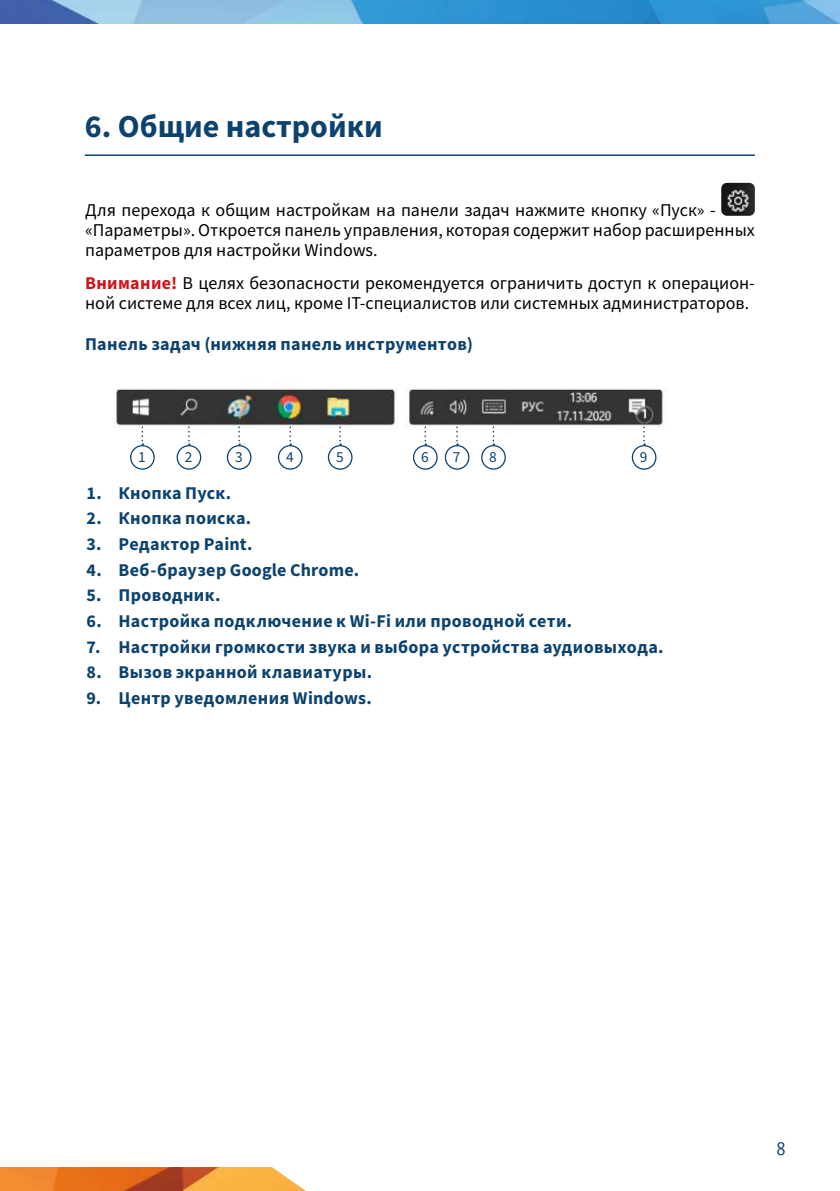
<style>
.page{position:relative;width:840px;height:1191px;background:#fff}
.page>*{position:absolute;margin:0;border:0;box-sizing:border-box;transform-origin:0 0}
.t1{font:700 32px "Source Sans Pro";color:#0c426f}
.t2{font:18px/20px "Source Sans Pro";color:#000}
.t3{font:700 18px "Source Sans Pro";letter-spacing:.02em;color:#0c426f}
.t4{font:18px "PT Sans";color:#0c426f}
.t5{font:15.4px "Source Sans Pro";color:#0c426f}
.s1{font-weight:700;color:#d01317}
</style>
<div class="page">
<img style="left:0;top:0;width:839px;height:24px">
<img style="left:0;top:1167px;width:306px;height:24px">
<hr style="left:85px;top:154px;width:669px;height:2px;background:#0c426f">
<img style="left:721px;top:183px;width:33px;height:33px">
<img style="left:114px;top:382px;width:550px;height:50px">
<svg style="left:141px;top:422px;width:2px;height:23px"></svg>
<svg style="left:188px;top:422px;width:2px;height:23px"></svg>
<svg style="left:238px;top:422px;width:2px;height:23px"></svg>
<svg style="left:289px;top:422px;width:2px;height:23px"></svg>
<svg style="left:339px;top:422px;width:2px;height:23px"></svg>
<svg style="left:424px;top:422px;width:2px;height:23px"></svg>
<svg style="left:456px;top:422px;width:2px;height:23px"></svg>
<svg style="left:492px;top:422px;width:2px;height:23px"></svg>
<svg style="left:643px;top:422px;width:1px;height:23px"></svg>
<div style="left:130px;top:445px;width:25px;height:25px;border:1px solid #0c426f;border-radius:50%"></div>
<div style="left:176px;top:445px;width:25px;height:25px;border:1px solid #0c426f;border-radius:50%"></div>
<div style="left:227px;top:445px;width:24px;height:25px;border:1px solid #0c426f;border-radius:50%"></div>
<div style="left:278px;top:445px;width:24px;height:25px;border:1px solid #0c426f;border-radius:50%"></div>
<div style="left:327px;top:445px;width:25px;height:25px;border:1px solid #0c426f;border-radius:50%"></div>
<div style="left:413px;top:445px;width:24px;height:25px;border:1px solid #0c426f;border-radius:50%"></div>
<div style="left:444px;top:445px;width:25px;height:25px;border:1px solid #0c426f;border-radius:50%"></div>
<div style="left:481px;top:445px;width:24px;height:25px;border:1px solid #0c426f;border-radius:50%"></div>
<div style="left:631px;top:445px;width:25px;height:25px;border:1px solid #0c426f;border-radius:50%"></div>
<h1 class="t1" style="left:85px;top:105px;width:299px">6. Общие настройки</h1>
<p class="t2" style="left:85px;top:200px;width:670px">Для перехода к общим настройкам на панели задач нажмите кнопку «Пуск» - «Параметры». Откроется панель управления, которая содержит набор расширенных параметров для настройки Windows.</p>
<p class="t2" style="left:85px;top:273px;width:670px"><span class="s1">Внимание!</span> В целях безопасности рекомендуется ограничить доступ к операцион&shy;ной системе для всех лиц, кроме IT-специалистов или системных администраторов.</p>
<p class="t3" style="left:85px;top:332px;width:389px">Панель задач (нижняя панель инструментов)</p>
<p class="t5" style="left:138px;top:447px;width:9px">1</p>
<p class="t5" style="left:185px;top:447px;width:9px">2</p>
<p class="t5" style="left:235px;top:447px;width:9px">3</p>
<p class="t5" style="left:286px;top:447px;width:9px">4</p>
<p class="t5" style="left:336px;top:447px;width:9px">5</p>
<p class="t5" style="left:421px;top:447px;width:9px">6</p>
<p class="t5" style="left:452px;top:447px;width:9px">7</p>
<p class="t5" style="left:489px;top:447px;width:9px">8</p>
<p class="t5" style="left:639px;top:447px;width:9px">9</p>
<p class="t3" style="left:86px;top:480px;width:146px">1. Кнопка Пуск.</p>
<p class="t3" style="left:86px;top:506px;width:166px">2. Кнопка поиска.</p>
<p class="t3" style="left:86px;top:532px;width:167px">3. Редактор Paint.</p>
<p class="t3" style="left:86px;top:557px;width:274px">4. Веб-браузер Google Chrome.</p>
<p class="t3" style="left:86px;top:583px;width:135px">5. Проводник.</p>
<p class="t3" style="left:86px;top:609px;width:487px">6. Настройка подключение к Wi-Fi или проводной сети.</p>
<p class="t3" style="left:86px;top:634px;width:578px">7. Настройки громкости звука и выбора устройства аудиовыхода.</p>
<p class="t3" style="left:86px;top:660px;width:287px">8. Вызов экранной клавиатуры.</p>
<p class="t3" style="left:86px;top:686px;width:287px">9. Центр уведомления Windows.</p>
<p class="t4" style="left:775px;top:1136px;width:11px">8</p>
</div>
